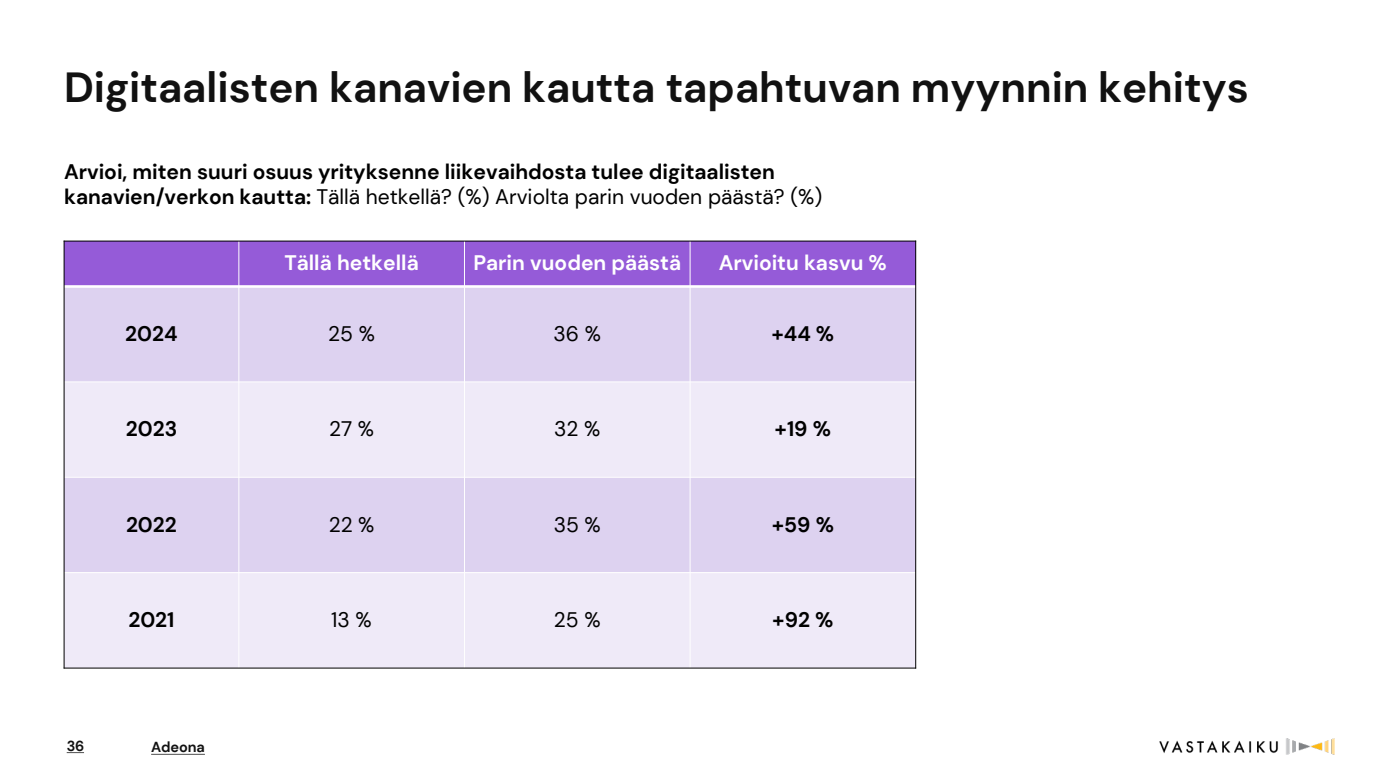
<style>
.page{position:relative;width:1386px;height:780px;background:#fff}
.page>*{position:absolute;margin:0;border:0;box-sizing:border-box;transform-origin:0 0}
.t1{font:700 42px "DM Sans";color:#111}
.t2{font:700 21px/25.2px "DM Sans";color:#000}
.t3{font:700 21px "DM Sans";color:#fff}
.t4{font:21px "DM Sans";color:#000}
.t5{font:700 14.53px "DM Sans";letter-spacing:-.005em;color:#111}
.s1{font-weight:400}
</style>
<div class="page">
<img style="left:1159px;top:738px;width:176px;height:17px">
<svg style="left:151px;top:753px;width:54px;height:1px"></svg>
<svg style="left:67px;top:752px;width:17px;height:1px"></svg>
<div style="left:64px;top:241px;width:175px;height:45px;background:#955bd8"></div>
<div style="left:239px;top:241px;width:225px;height:45px;background:#955bd8"></div>
<div style="left:464px;top:241px;width:226px;height:45px;background:#955bd8"></div>
<div style="left:690px;top:241px;width:225px;height:45px;background:#955bd8"></div>
<div style="left:64px;top:286px;width:175px;height:96px;background:#ddd2f0"></div>
<div style="left:239px;top:286px;width:225px;height:96px;background:#ddd2f0"></div>
<div style="left:464px;top:286px;width:226px;height:96px;background:#ddd2f0"></div>
<div style="left:690px;top:286px;width:225px;height:96px;background:#ddd2f0"></div>
<div style="left:64px;top:382px;width:175px;height:95px;background:#efeaf8"></div>
<div style="left:239px;top:382px;width:225px;height:95px;background:#efeaf8"></div>
<div style="left:464px;top:382px;width:226px;height:95px;background:#efeaf8"></div>
<div style="left:690px;top:382px;width:225px;height:95px;background:#efeaf8"></div>
<div style="left:64px;top:477px;width:175px;height:95px;background:#ddd2f0"></div>
<div style="left:239px;top:477px;width:225px;height:95px;background:#ddd2f0"></div>
<div style="left:464px;top:477px;width:226px;height:95px;background:#ddd2f0"></div>
<div style="left:690px;top:477px;width:225px;height:95px;background:#ddd2f0"></div>
<div style="left:64px;top:572px;width:175px;height:95px;background:#efeaf8"></div>
<div style="left:239px;top:572px;width:225px;height:95px;background:#efeaf8"></div>
<div style="left:464px;top:572px;width:226px;height:95px;background:#efeaf8"></div>
<div style="left:690px;top:572px;width:225px;height:95px;background:#efeaf8"></div>
<hr style="left:238px;top:240px;width:1px;height:428px;background:#fff">
<hr style="left:464px;top:240px;width:1px;height:428px;background:#fff">
<hr style="left:689px;top:240px;width:1px;height:428px;background:#fff">
<hr style="left:64px;top:285px;width:852px;height:3px;background:#fff">
<hr style="left:64px;top:381px;width:852px;height:1px;background:#fff">
<hr style="left:64px;top:476px;width:852px;height:1px;background:#fff">
<hr style="left:64px;top:572px;width:852px;height:1px;background:#fff">
<hr style="left:64px;top:240px;width:1px;height:428px;background:#000">
<hr style="left:915px;top:240px;width:1px;height:428px;background:#000">
<hr style="left:64px;top:240px;width:852px;height:1px;background:#000">
<hr style="left:64px;top:667px;width:852px;height:1px;background:#000">
<h1 class="t1" style="left:64px;top:61px;width:1186px">Digitaalisten kanavien kautta tapahtuvan myynnin kehitys</h1>
<p class="t2" style="left:64px;top:158px;width:759px">Arvioi, miten suuri osuus yrityksenne liikevaihdosta tulee digitaalisten kanavien/verkon kautta: <span class="s1">Tällä hetkellä? (%) Arviolta parin vuoden päästä? (%)</span></p>
<p class="t3" style="left:284px;top:250px;width:136px">Tällä hetkellä</p>
<p class="t3" style="left:473px;top:250px;width:209px">Parin vuoden päästä</p>
<p class="t3" style="left:718px;top:250px;width:170px">Arvioitu kasvu %</p>
<p class="t2" style="left:125px;top:321px;width:54px">2024</p>
<p class="t4" style="left:328px;top:320px;width:48px">25 %</p>
<p class="t4" style="left:553px;top:320px;width:49px">36 %</p>
<p class="t2" style="left:771px;top:321px;width:64px">+44 %</p>
<p class="t2" style="left:126px;top:416px;width:53px">2023</p>
<p class="t4" style="left:329px;top:415px;width:47px">27 %</p>
<p class="t4" style="left:554px;top:415px;width:48px">32 %</p>
<p class="t2" style="left:774px;top:416px;width:58px">+19 %</p>
<p class="t2" style="left:126px;top:511px;width:52px">2022</p>
<p class="t4" style="left:328px;top:511px;width:47px">22 %</p>
<p class="t4" style="left:553px;top:511px;width:49px">35 %</p>
<p class="t2" style="left:771px;top:511px;width:64px">+59 %</p>
<p class="t2" style="left:128px;top:606px;width:48px">2021</p>
<p class="t4" style="left:331px;top:606px;width:42px">13 %</p>
<p class="t4" style="left:553px;top:606px;width:48px">25 %</p>
<p class="t2" style="left:772px;top:606px;width:63px">+92 %</p>
<p class="t5" style="left:67px;top:736px;width:19px">36</p>
<p class="t5" style="left:151px;top:737px;width:55px">Adeona</p>
</div>
